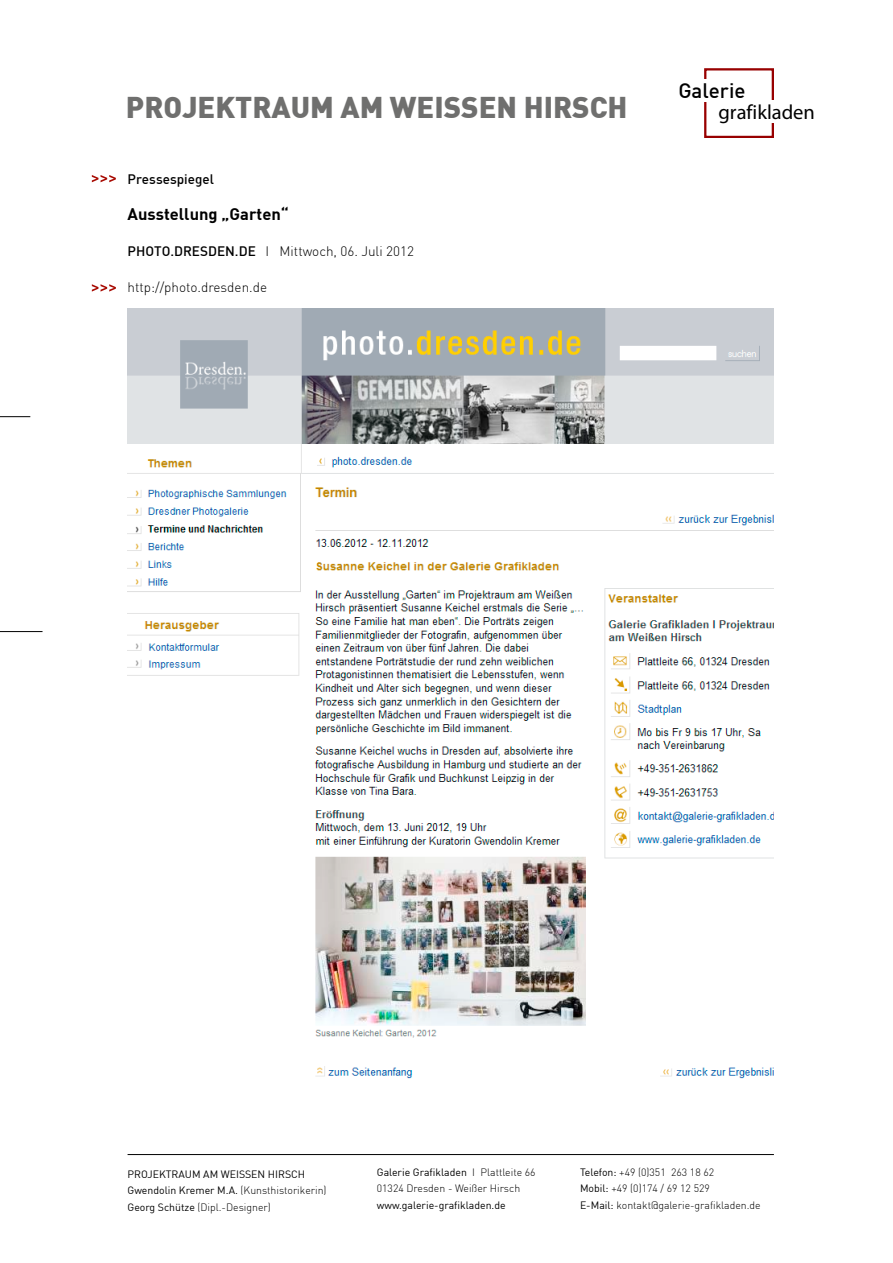
<style>
.page{position:relative;width:893px;height:1263px;background:#fff}
.page>*{position:absolute;margin:0;border:0;box-sizing:border-box;transform-origin:0 0}
.t1{font:29.4px "Dinblack";color:#6f6f6e}
.t2{font:20.55px "Myriad Pro";color:#000}
.t3{font:20.55px "Dinmed";color:#000}
.t4{font:16.5px "Dinbold";color:#000}
.t5{font:300 13.5px "DIN";color:#000}
.t6{font:13.5px "Dinmed";color:#000}
.t7{font:300 10.5px/16.5px "DIN";color:#000}
.t8{font:10.5px/16.5px "DIN";color:#000}
.s1{font-family:"Dinmed";font-weight:400}
.s2{font-weight:300}
.s3{font-weight:400}
</style>
<div class="page">
<hr style="left:0;top:416px;width:30px;height:1px;background:#000">
<hr style="left:0;top:631px;width:43px;height:1px;background:#000">
<div style="left:704px;top:68px;width:70px;height:70px;border:2px solid #980000"></div>
<div style="left:702px;top:79px;width:5px;height:23px;background:#fff"></div>
<hr style="left:771px;top:101px;width:4px;height:22px;background:#fff">
<hr style="left:128px;top:1154px;width:646px;height:1px;background:#000">
<svg style="left:92px;top:175px;width:24px;height:7px"></svg>
<svg style="left:92px;top:284px;width:24px;height:8px"></svg>
<img style="left:128px;top:309px;width:646px;height:770px">
<h2 class="t3" style="left:678px;top:78px;width:69px">Galerie</h2>
<h1 class="t1" style="left:126px;top:88px;width:499px">PROJEKTRAUM AM WEISSEN HIRSCH</h1>
<h2 class="t2" style="left:718px;top:99px;width:98px">grafikladen</h2>
<p class="t6" style="left:128px;top:170px;width:88px">Pressespiegel</p>
<h3 class="t4" style="left:128px;top:203px;width:163px">Ausstellung „Garten“</h3>
<p class="t5" style="left:128px;top:242px;width:288px"><span class="s1">photo.dresden.de</span> I Mittwoch, 06. Juli 2012</p>
<p class="t5" style="left:128px;top:278px;width:141px">http://photo.dresden.de</p>
<p class="t8" style="left:128px;top:1165px;width:200px">PROJEKTRAUM AM WEISSEN HIRSCH<br>Gwendolin Kremer M.A. <span class="s2">(Kunsthistorikerin)<br></span>Georg Schütze <span class="s2">(Dipl.-Designer)</span></p>
<p class="t7" style="left:377px;top:1163px;width:160px"><span class="s3">Galerie Grafikladen</span> I Plattleite 66<br>01324 Dresden - Weißer Hirsch</p>
<p class="t8" style="left:377px;top:1196px;width:130px">www.galerie-grafikladen.de</p>
<p class="t7" style="left:580px;top:1163px;width:182px"><span class="s3">Telefon:</span> +49 (0)351 263 18 62<br><span class="s3">Mobil:</span> +49 (0)174 / 69 12 529<br><span class="s3">E-Mail:</span> kontakt@galerie-grafikladen.de</p>
</div>
